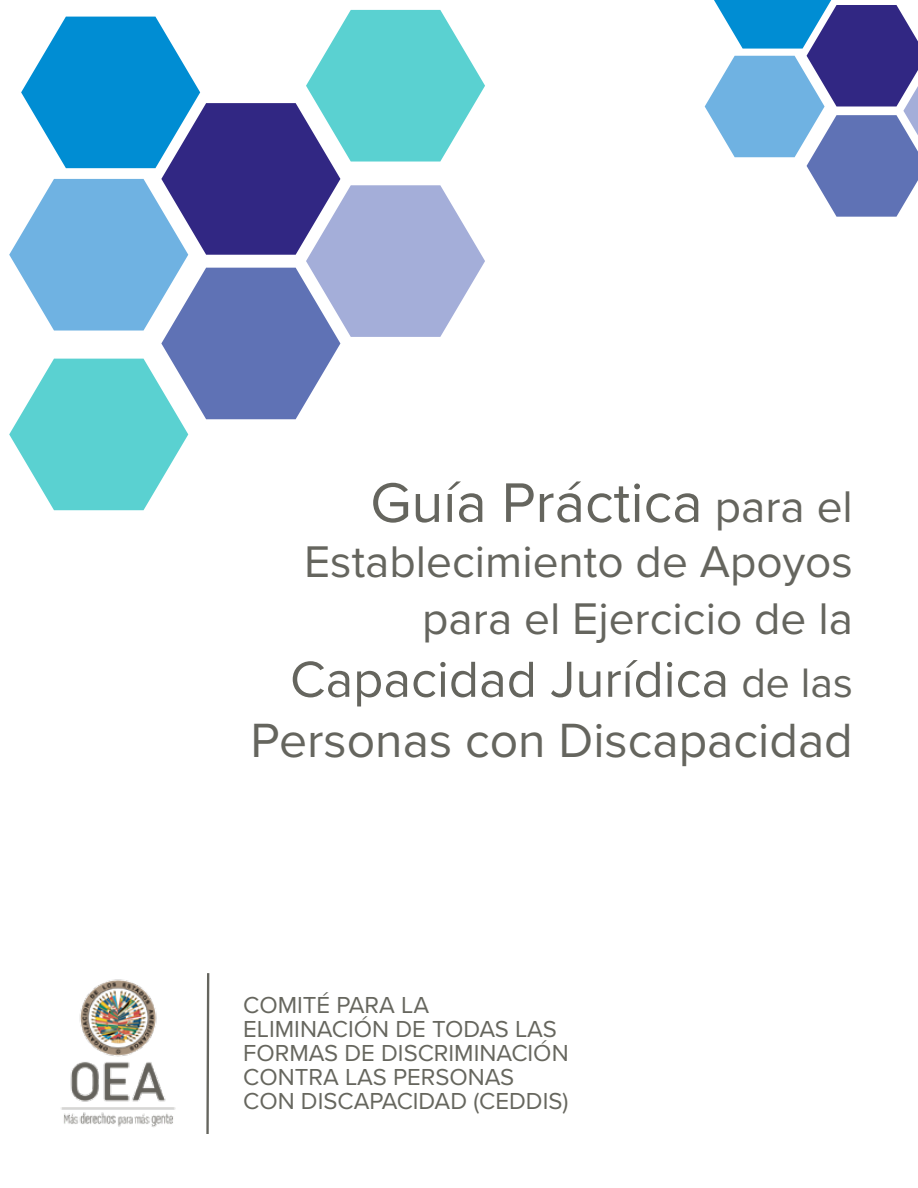
<style>
.page{position:relative;width:918px;height:1188px;background:#fff}
.page>*{position:absolute;margin:0;border:0;box-sizing:border-box;transform-origin:0 0}
.t1{font:57.75px "Proxima Nova";color:#65655e}
.t2{font:52.5px "Proxima Nova";color:#65655e}
.t3{font:49.8px "Proxima Nova";color:#65655e}
.t4{font:46.05px/56.7px "Proxima Nova";color:#65655e;text-align:right}
.t5{font:24px/24px "Proxima Nova";color:#66665e}
.s1{font-size:46.05px}
.s2{font-size:42.75px}
</style>
<div class="page">
<img style="left:61px;top:979px;width:115px;height:148px">
<svg style="left:206px;top:973px;width:3px;height:161px"></svg>
<svg style="left:705px;top:0;width:213px;height:217px"></svg>
<svg style="left:9px;top:10px;width:476px;height:500px"></svg>
<h1 class="t1" style="left:370px;top:460px;width:484px">Guía Práctica <span class="s1">para el</span></h1>
<h3 class="t4" style="left:304px;top:531px;width:550px">Establecimiento de Apoyos para el Ejercicio de la</h3>
<h2 class="t2" style="left:290px;top:640px;width:564px">Capacidad Jurídica <span class="s2">de las</span></h2>
<h3 class="t3" style="left:251px;top:703px;width:604px">Personas con Discapacidad</h3>
<p class="t5" style="left:243px;top:992px;width:327px">COMITÉ PARA LA<br>ELIMINACIÓN DE TODAS LAS<br>FORMAS DE DISCRIMINACIÓN<br>CONTRA LAS PERSONAS<br>CON DISCAPACIDAD (CEDDIS)</p>
</div>
